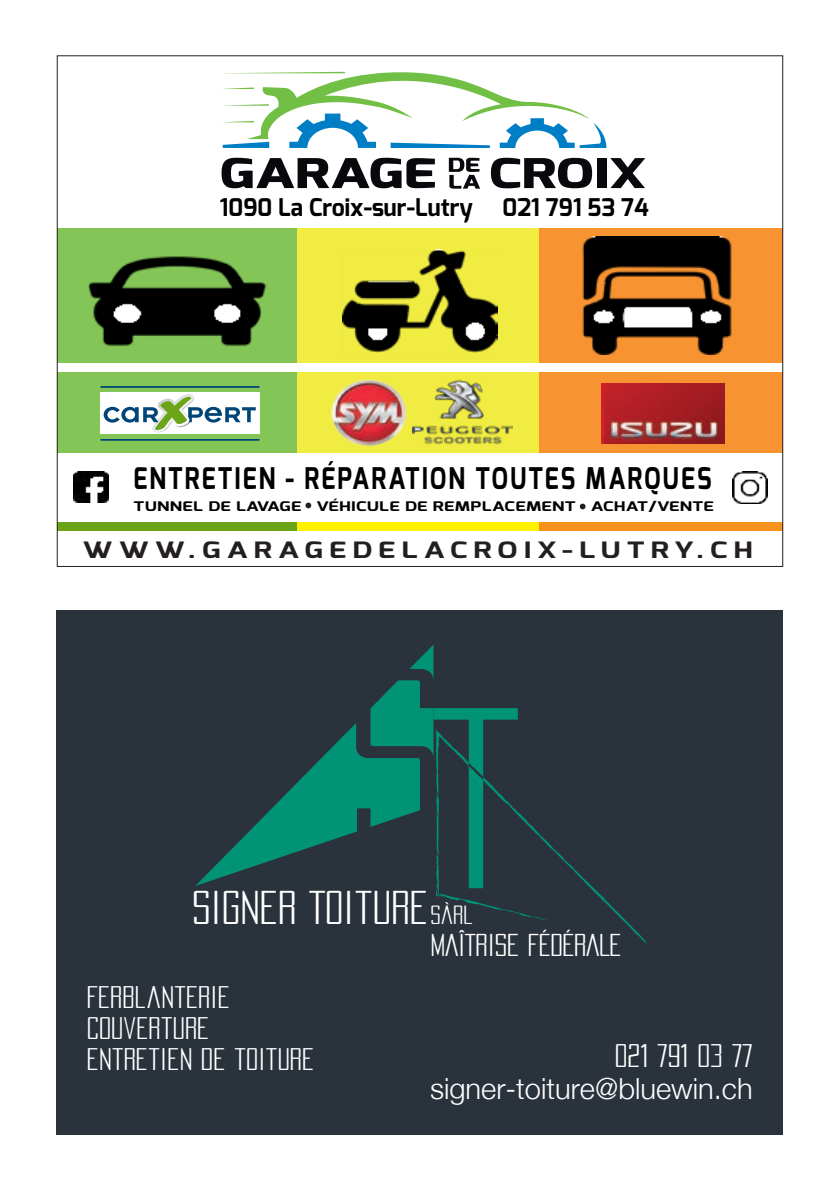
<style>
.page{position:relative;width:840px;height:1191px;background:#fff}
.page>*{position:absolute;margin:0;border:0;box-sizing:border-box;transform-origin:0 0}
.t1{font:41.6px "Pacifica Condensed";color:#fff}
.t2{font:700 29.8px "Exo";letter-spacing:.08em;color:#000001;scale:.83 1}
.t3{font:300 29px "Helvetica Neue";color:#fff}
.t4{font:28.8px "Pacifica Condensed";color:#fff}
.t5{font:27.8px "Pacifica Condensed";color:#fff}
.t6{font:27.4px/31px "Pacifica Condensed";color:#fff}
.t7{font:700 24.4px "Exo";color:#000001;scale:.96 1}
.t8{font:23.2px "Pacifica Condensed";color:#fff}
.t9{font:700 22.6px "Exo";letter-spacing:.205em;color:#231f20;scale:1.34 1}
.t10{font:700 13.2px "Exo";letter-spacing:.015em;color:#000001;scale:1.38 1}
</style>
<div class="page">
<svg style="left:221px;top:158px;width:213px;height:31px"></svg>
<svg style="left:448px;top:158px;width:32px;height:31px"></svg>
<svg style="left:490px;top:158px;width:101px;height:30px"></svg>
<div style="left:596px;top:158px;width:10px;height:30px;background:#08080d"></div>
<svg style="left:610px;top:158px;width:35px;height:30px"></svg>
<svg style="left:223px;top:71px;width:384px;height:77px"></svg>
<div style="left:57px;top:228px;width:239px;height:224px;background:#83c556"></div>
<img style="left:88px;top:256px;width:179px;height:90px">
<div style="left:538px;top:228px;width:244px;height:224px;background:#f79331"></div>
<img style="left:582px;top:237px;width:150px;height:117px">
<div style="left:296px;top:228px;width:242px;height:224px;background:#f1ec42"></div>
<img style="left:343px;top:250px;width:153px;height:102px">
<img style="left:331px;top:379px;width:76px;height:66px">
<img style="left:412px;top:379px;width:100px;height:66px">
<div style="left:57px;top:522px;width:239px;height:8px;background:#6ca417"></div>
<div style="left:538px;top:522px;width:244px;height:8px;background:#f7931d"></div>
<div style="left:296px;top:522px;width:242px;height:8px;background:#fff101"></div>
<img style="left:601px;top:383px;width:122px;height:61px">
<div style="left:100px;top:393px;width:159px;height:41px;background:#fff"></div>
<svg style="left:104px;top:394px;width:151px;height:38px"></svg>
<hr style="left:100px;top:439px;width:159px;height:2px;background:#004577">
<hr style="left:100px;top:386px;width:159px;height:2px;background:#004577">
<img style="left:732px;top:472px;width:35px;height:32px">
<img style="left:74px;top:472px;width:35px;height:30px">
<div style="left:57px;top:363px;width:725px;height:9px;background:#fff"></div>
<div style="left:496px;top:55px;width:177px;height:37px;background:#fff"></div>
<svg style="left:305px;top:502px;width:6px;height:6px"></svg>
<svg style="left:579px;top:503px;width:6px;height:6px"></svg>
<div style="left:57px;top:610px;width:725px;height:524px;background:#2a323c"></div>
<svg style="left:195px;top:645px;width:238px;height:241px"></svg>
<svg style="left:433px;top:708px;width:214px;height:236px"></svg>
<h3 class="t7" style="left:220px;top:192px;width:448px">1090 La Croix-sur-Lutry 021 791 53 74</h3>
<h2 class="t2" style="left:133px;top:459px;width:697px">ENTRETIEN - RÉPARATION TOUTES MARQUES</h2>
<p class="t10" style="left:133px;top:498px;width:421px">TUNNEL DE LAVAGE VÉHICULE DE REMPLACEMENT ACHAT/VENTE</p>
<h3 class="t9" style="left:83px;top:535px;width:501px">WWW.GARAGEDELACROIX-LUTRY.CH</h3>
<h1 class="t1" style="left:192px;top:882px;width:237px">SIGNER TOITURE</h1>
<h3 class="t8" style="left:430px;top:900px;width:44px">SÀRL</h3>
<h3 class="t6" style="left:87px;top:982px;width:144px">FERBLANTERIE</h3>
<h3 class="t6" style="left:87px;top:1013px;width:229px">COUVERTURE<br>ENTRETIEN DE TOITURE</h3>
<h3 class="t5" style="left:430px;top:928px;width:192px">MAÎTRISE FÉDÉRALE</h3>
<h3 class="t4" style="left:614px;top:1039px;width:140px">021 791 03 77</h3>
<h3 class="t3" style="left:430px;top:1065px;width:324px">signer-toiture@bluewin.ch</h3>
</div>
